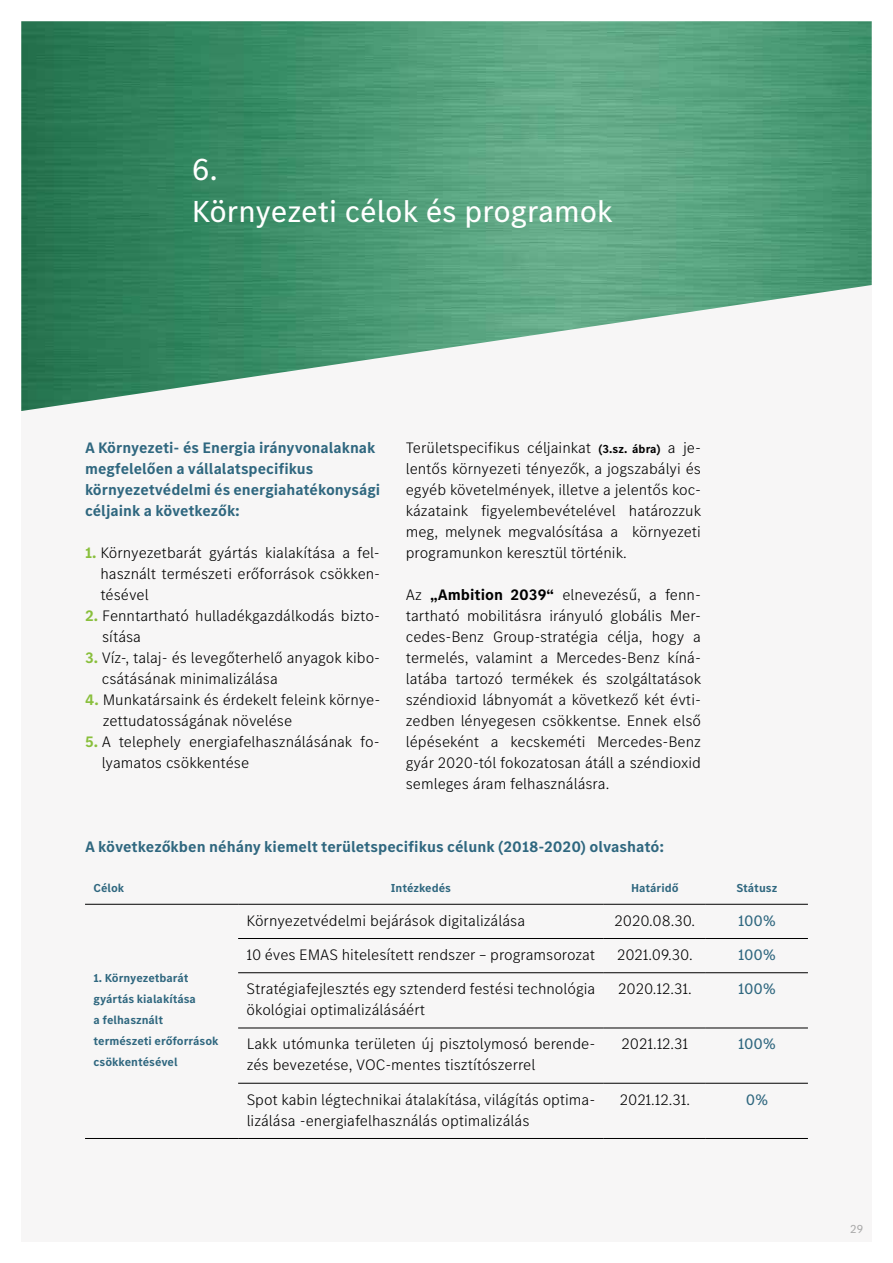
<style>
.page{position:relative;width:893px;height:1263px;background:#fff}
.page>*{position:absolute;margin:0;border:0;box-sizing:border-box;transform-origin:0 0}
.t1{font:31.5px/42px "MB Corpo S Text";color:#fff}
.t2{font:300 15.75px/21px "MB Corpo S Text";color:#000}
.t3{font:700 15.75px/21px "MB Corpo S Text";color:#2f677f}
.t4{font:15.75px "MB Corpo S Text";letter-spacing:-.005em;color:#2f677f}
.t5{font:700 12px/21px "MB Corpo S Text";color:#2f677f}
.t6{font:12px "MB Corpo S Text";color:#aaa}
.s1{font-weight:700;color:#89bf3c}
.s2{font-weight:700;font-size:12px}
.s3{font-weight:700}
</style>
<div class="page">
<div style="left:21px;top:21px;width:851px;height:1221px;background:#f7f6f6"></div>
<img style="left:21px;top:21px;width:851px;height:390px">
<hr style="left:238px;top:938px;width:366px;height:1px;background:#000">
<hr style="left:604px;top:938px;width:102px;height:1px;background:#000">
<hr style="left:706px;top:938px;width:102px;height:1px;background:#000">
<hr style="left:238px;top:972px;width:366px;height:1px;background:#000">
<hr style="left:604px;top:972px;width:102px;height:1px;background:#000">
<hr style="left:706px;top:972px;width:102px;height:1px;background:#000">
<hr style="left:238px;top:1027px;width:366px;height:1px;background:#000">
<hr style="left:604px;top:1027px;width:102px;height:1px;background:#000">
<hr style="left:706px;top:1027px;width:102px;height:1px;background:#000">
<hr style="left:238px;top:1083px;width:366px;height:1px;background:#000">
<hr style="left:604px;top:1083px;width:102px;height:1px;background:#000">
<hr style="left:706px;top:1083px;width:102px;height:1px;background:#000">
<hr style="left:85px;top:1138px;width:153px;height:1px;background:#000">
<hr style="left:238px;top:1138px;width:366px;height:1px;background:#000">
<hr style="left:604px;top:1138px;width:102px;height:1px;background:#000">
<hr style="left:706px;top:1138px;width:102px;height:1px;background:#000">
<hr style="left:85px;top:904px;width:153px;height:1px;background:#000">
<hr style="left:238px;top:904px;width:366px;height:1px;background:#000">
<hr style="left:604px;top:904px;width:102px;height:1px;background:#000">
<hr style="left:706px;top:904px;width:102px;height:1px;background:#000">
<h1 class="t1" style="left:192px;top:147px;width:422px">6.<br>Környezeti célok és programok</h1>
<p class="t3" style="left:85px;top:437px;width:297px">A Környezeti- és Energia irányvonalaknak megfelelően a vállalatspecifikus környezetvédelmi és energiahatékonysági céljaink a következők:</p>
<p class="t2" style="left:100px;top:541px;width:281px;text-align:justify;text-indent:-15px"><span class="s1">1.</span> Környezetbarát gyártás kialakítása a fel&shy;használt természeti erőforrások csökken&shy;tésével</p>
<p class="t2" style="left:102px;top:604px;width:279px;text-indent:-17px"><span class="s1">2.</span> Fenntartható hulladékgazdálkodás bizto&shy;sítása</p>
<p class="t2" style="left:102px;top:646px;width:280px;text-indent:-17px"><span class="s1">3.</span> Víz-, talaj- és levegőterhelő anyagok kibo&shy;csátásának minimalizálása</p>
<p class="t2" style="left:103px;top:688px;width:279px;text-indent:-18px"><span class="s1">4.</span> Munkatársaink és érdekelt feleink környe&shy;zettudatosságának növelése</p>
<p class="t2" style="left:102px;top:730px;width:279px;text-indent:-17px"><span class="s1">5.</span> A telephely energiafelhasználásának fo&shy;lyamatos csökkentése</p>
<p class="t2" style="left:406px;top:436px;width:297px;text-align:justify">Területspecifikus céljainkat <span class="s2">(3.sz. ábra)</span> a je&shy;lentős környezeti tényezők, a jogszabályi és egyéb követelmények, illetve a jelentős koc&shy;kázataink figyelembevételével határozzuk meg, melynek megvalósítása a környezeti programunkon keresztül történik.</p>
<p class="t2" style="left:406px;top:583px;width:297px;text-align:justify">Az <span class="s3">„Ambition 2039“</span> elnevezésű, a fenn&shy;tartható mobilitásra irányuló globális Mer&shy;cedes-Benz Group-stratégia célja, hogy a termelés, valamint a Mercedes-Benz kíná&shy;latába tartozó termékek és szolgáltatások széndioxid lábnyomát a következő két évti&shy;zedben lényegesen csökkentse. Ennek első lépéseként a kecskeméti Mercedes-Benz gyár 2020-tól fokozatosan átáll a széndioxid semleges áram felhasználásra.</p>
<p class="t3" style="left:85px;top:836px;width:581px">A következőkben néhány kiemelt területspecifikus célunk (2018-2020) olvasható:</p>
<p class="t5" style="left:94px;top:877px;width:32px">Célok</p>
<p class="t5" style="left:391px;top:877px;width:62px">Intézkedés</p>
<p class="t5" style="left:631px;top:877px;width:49px">Határidő</p>
<p class="t5" style="left:736px;top:877px;width:42px">Státusz</p>
<p class="t5" style="left:94px;top:967px;width:127px">1. Környezetbarát gyártás kialakítása<br>a felhasznált természeti erőforrások csökkentésével</p>
<p class="t2" style="left:247px;top:909px;width:280px">Környezetvédelmi bejárások digitalizálása</p>
<p class="t2" style="left:614px;top:909px;width:82px">2020.08.30.</p>
<p class="t4" style="left:738px;top:910px;width:39px">100%</p>
<p class="t2" style="left:247px;top:943px;width:350px">10 éves EMAS hitelesített rendszer – programsorozat</p>
<p class="t2" style="left:617px;top:943px;width:77px">2021.09.30.</p>
<p class="t4" style="left:738px;top:944px;width:39px">100%</p>
<p class="t2" style="left:247px;top:978px;width:350px">Stratégiafejlesztés egy sztenderd festési technológia ökológiai optimalizálásáért</p>
<p class="t2" style="left:618px;top:978px;width:75px">2020.12.31.</p>
<p class="t4" style="left:738px;top:978px;width:39px">100%</p>
<p class="t2" style="left:247px;top:1033px;width:350px">Lakk utómunka területen új pisztolymosó berende&shy;zés bevezetése, VOC-mentes tisztítószerrel</p>
<p class="t2" style="left:621px;top:1033px;width:68px">2021.12.31</p>
<p class="t4" style="left:738px;top:1034px;width:39px">100%</p>
<p class="t2" style="left:247px;top:1088px;width:350px">Spot kabin légtechnikai átalakítása, világítás optima&shy;lizálása -energiafelhasználás optimalizálás</p>
<p class="t2" style="left:620px;top:1088px;width:72px">2021.12.31.</p>
<p class="t4" style="left:746px;top:1089px;width:24px">0%</p>
<p class="t6" style="left:850px;top:1221px;width:14px">29</p>
</div>
